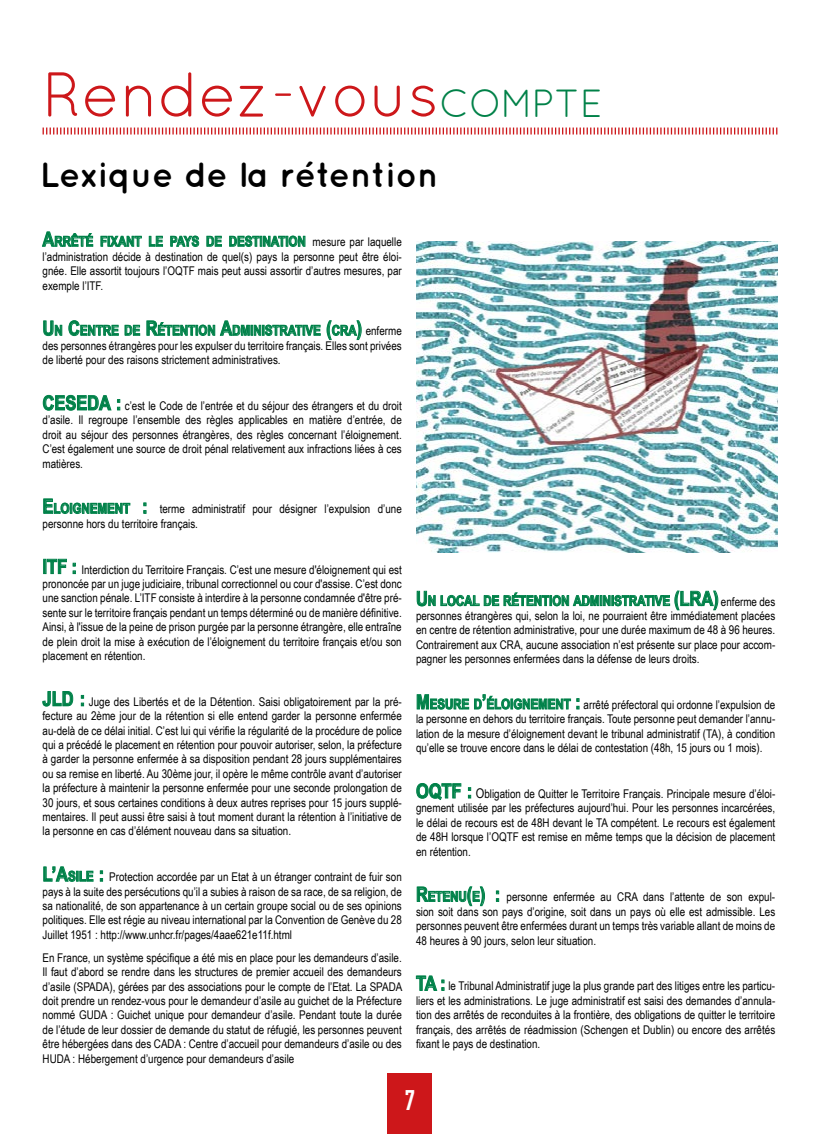
<style>
.page{position:relative;width:820px;height:1134px;background:#fff}
.page>*{position:absolute;margin:0;border:0;box-sizing:border-box;transform-origin:0 0}
.t1{font:63.2px "Quicksand";letter-spacing:-.015em;color:#cd171a}
.t2{font:700 35px "Quicksand";color:#000}
.t3{font:700 28px "DIN Condensed";color:#fff}
.t4{font:700 20px "Arial Narrow";color:#008148}
.t5{font:700 14px "Arial Narrow";color:#008148}
.t6{font:12px/14.4px "Arial Narrow";color:#000;text-align:justify}
.s1{font-size:39.2px;color:#008148}
.s2{font-size:20px}
.s3{font-weight:400;font-size:12px;color:#000}
.s4{font-weight:700;font-size:20px;color:#008148}
.s5{font-weight:700;font-size:14px;color:#008148}
.s6{font-size:13.4px}
</style>
<div class="page">
<div style="left:387px;top:1074px;width:45px;height:60px;background:#cd171a"></div>
<svg style="left:42px;top:231px;width:51px;height:16px"></svg>
<svg style="left:100px;top:236px;width:42px;height:11px"></svg>
<svg style="left:149px;top:236px;width:14px;height:11px"></svg>
<svg style="left:170px;top:236px;width:29px;height:11px"></svg>
<svg style="left:206px;top:236px;width:16px;height:11px"></svg>
<svg style="left:229px;top:236px;width:76px;height:11px"></svg>
<svg style="left:43px;top:320px;width:19px;height:16px"></svg>
<svg style="left:68px;top:320px;width:51px;height:16px"></svg>
<svg style="left:125px;top:325px;width:15px;height:11px"></svg>
<svg style="left:146px;top:320px;width:174px;height:16px"></svg>
<svg style="left:326px;top:320px;width:35px;height:20px"></svg>
<svg style="left:43px;top:395px;width:68px;height:16px"></svg>
<svg style="left:117px;top:400px;width:3px;height:10px"></svg>
<svg style="left:43px;top:499px;width:87px;height:15px"></svg>
<svg style="left:144px;top:503px;width:2px;height:10px"></svg>
<svg style="left:44px;top:559px;width:23px;height:15px"></svg>
<svg style="left:73px;top:563px;width:2px;height:11px"></svg>
<svg style="left:42px;top:691px;width:31px;height:15px"></svg>
<svg style="left:81px;top:695px;width:3px;height:11px"></svg>
<svg style="left:43px;top:866px;width:50px;height:16px"></svg>
<svg style="left:100px;top:871px;width:2px;height:10px"></svg>
<svg style="left:416px;top:590px;width:302px;height:20px"></svg>
<svg style="left:416px;top:694px;width:162px;height:16px"></svg>
<svg style="left:416px;top:783px;width:45px;height:17px"></svg>
<svg style="left:468px;top:788px;width:2px;height:10px"></svg>
<svg style="left:416px;top:886px;width:69px;height:20px"></svg>
<svg style="left:496px;top:891px;width:2px;height:10px"></svg>
<svg style="left:415px;top:976px;width:29px;height:15px"></svg>
<svg style="left:42px;top:127px;width:735px;height:8px"></svg>
<img style="left:416px;top:242px;width:361px;height:310px">
<h1 class="t1" style="left:43px;top:58px;width:562px">Rendez-vous<span class="s1">COMPTE</span></h1>
<h2 class="t2" style="left:40px;top:153px;width:400px">Lexique de la rétention</h2>
<p class="t5" style="left:43px;top:231px;width:360px"><span class="s2">A</span>RRÊTÉ FIXANT LE PAYS DE DESTINATION <span class="s3">mesure par laquelle</span></p>
<p class="t6" style="left:43px;top:249px;width:360px">l’administration décide à destination de quel(s) pays la personne peut être éloi&shy;gnée. Elle assortit toujours l’OQTF mais peut aussi assortir d’autres mesures, par exemple l’ITF.</p>
<p class="t5" style="left:43px;top:320px;width:360px"><span class="s2">U</span>N <span class="s2">C</span>ENTRE DE <span class="s2">R</span>ÉTENTION <span class="s2">A</span>DMINISTRATIVE <span class="s2">(</span>CRA<span class="s2">)</span> <span class="s3">enferme</span></p>
<p class="t6" style="left:43px;top:338px;width:360px">des personnes étrangères pour les expulser du territoire français. Elles sont privées de liberté pour des raisons strictement administratives.</p>
<h3 class="t4" style="left:43px;top:388px;width:24px">CESED</h3>
<p class="t6" style="left:43px;top:398px;width:360px;text-indent:57px"><span class="s4">A :</span> c’est le Code de l’entrée et du séjour des étrangers et du droit d’asile. Il regroupe l’ensemble des règles applicables en matière d’entrée, de droit au séjour des personnes étrangères, des règles concernant l’éloignement.<br>C’est également une source de droit pénal relativement aux infractions liées à ces matières.</p>
<p class="t6" style="left:43px;top:501px;width:360px"><span class="s4">E</span><span class="s5">LOIGNEMENT</span> <span class="s4">:</span> terme administratif pour désigner l’expulsion d’une personne hors du territoire français.</p>
<p class="t6" style="left:43px;top:562px;width:360px"><span class="s4">ITF :</span> Interdiction du Territoire Français. C’est une mesure d'éloignement qui est prononcée par un juge judiciaire, tribunal correctionnel ou cour d'assise. C’est donc une sanction pénale. L’ITF consiste à interdire à la personne condamnée d'être pré&shy;sente sur le territoire français pendant un temps déterminé ou de manière définitive.<br>Ainsi, à l'issue de la peine de prison purgée par la personne étrangère, elle entraîne de plein droit la mise à exécution de l’éloignement du territoire français et/ou son placement en rétention.</p>
<p class="t6" style="left:43px;top:694px;width:360px"><span class="s4">JLD :</span> Juge des Libertés et de la Détention. Saisi obligatoirement par la pré&shy;fecture au 2ème jour de la rétention si elle entend garder la personne enfermée au-delà de ce délai initial. C’est lui qui vérifie la régularité de la procédure de police qui a précédé le placement en rétention pour pouvoir autoriser, selon, la préfecture à garder la personne enfermée à sa disposition pendant 28 jours supplémentaires ou sa remise en liberté. Au 30ème jour, il opère le même contrôle avant d’autoriser la préfecture à maintenir la personne enfermée pour une seconde prolongation de 30 jours, et sous certaines conditions à deux autres reprises pour 15 jours supplé&shy;mentaires. Il peut aussi être saisi à tout moment durant la rétention à l’initiative de la personne en cas d’élément nouveau dans sa situation.</p>
<p class="t6" style="left:43px;top:869px;width:360px"><span class="s4">L’A</span><span class="s5">SILE</span> <span class="s4">:</span> Protection accordée par un Etat à un étranger contraint de fuir son pays à la suite des persécutions qu’il a subies à raison de sa race, de sa religion, de sa nationalité, de son appartenance à un certain groupe social ou de ses opinions politiques. Elle est régie au niveau international par la Convention de Genève du 28<br>Juillet 1951 : http://www.unhcr.fr/pages/4aae621e11f.html</p>
<p class="t6" style="left:43px;top:950px;width:361px">En France, un système spécifique a été mis en place pour les demandeurs d’asile.<br>Il faut d’abord se rendre dans les structures de premier accueil des demandeurs d’asile (SPADA), gérées par des associations pour le compte de l’Etat. La SPADA doit prendre un rendez-vous pour le demandeur d’asile au guichet de la Préfecture nommé GUDA : Guichet unique pour demandeur d’asile. Pendant toute la durée de l’étude de leur dossier de demande du statut de réfugié, les personnes peuvent être hébergées dans des CADA : Centre d’accueil pour demandeurs d’asile ou des HUDA : Hébergement d’urgence pour demandeurs d’asile</p>
<p class="t5" style="left:416px;top:590px;width:360px"><span class="s2">U</span>N LOCAL DE RÉTENTION ADMINISTRATIVE <span class="s2">(LRA)</span> <span class="s3">enferme des</span></p>
<p class="t6" style="left:416px;top:608px;width:360px">personnes étrangères qui, selon la loi, ne pourraient être immédiatement placées en centre de rétention administrative, pour une durée maximum de 48 à 96 heures.<br>Contrairement aux CRA, aucune association n’est présente sur place pour accom&shy;pagner les personnes enfermées dans la défense de leurs droits.</p>
<p class="t6" style="left:416px;top:697px;width:360px"><span class="s4">M</span> <span class="s5">ESURE D</span><span class="s4">’</span><span class="s5">ÉLOIGNEMENT</span> <span class="s4">:</span> arrêté préfectoral qui ordonne l’expulsion de la personne en dehors du territoire français. Toute personne peut demander l’annu&shy;lation de la mesure d’éloignement devant le tribunal administratif (TA), à condition qu’elle se trouve encore dans le délai de contestation (48h, 15 jours ou 1 mois).</p>
<p class="t6" style="left:416px;top:786px;width:360px"><span class="s4">OQTF :</span> <span class="s6">O</span>bligation de Quitter le Territoire Français. Principale mesure d’éloi&shy;gnement utilisée par les préfectures aujourd’hui. Pour les personnes incarcérées, le délai de recours est de 48H devant le TA compétent. Le recours est également de 48H lorsque l’OQTF est remise en même temps que la décision de placement en rétention.</p>
<p class="t6" style="left:416px;top:889px;width:360px"><span class="s4">R</span><span class="s5">ETENU</span><span class="s4">(</span><span class="s5">E</span><span class="s4">) :</span> personne enfermée au CRA dans l’attente de son expul&shy;sion soit dans son pays d’origine, soit dans un pays où elle est admissible. Les personnes peuvent être enfermées durant un temps très variable allant de moins de 48 heures à 90 jours, selon leur situation.</p>
<p class="t6" style="left:416px;top:978px;width:360px"><span class="s4">TA :</span> le Tribunal Administratif juge la plus grande part des litiges entre les particu&shy;liers et les administrations. Le juge administratif est saisi des demandes d’annula&shy;tion des arrêtés de reconduites à la frontière, des obligations de quitter le territoire français, des arrêtés de réadmission (Schengen et Dublin) ou encore des arrêtés fixant le pays de destination.</p>
<h3 class="t3" style="left:404px;top:1081px;width:12px">7</h3>
</div>
